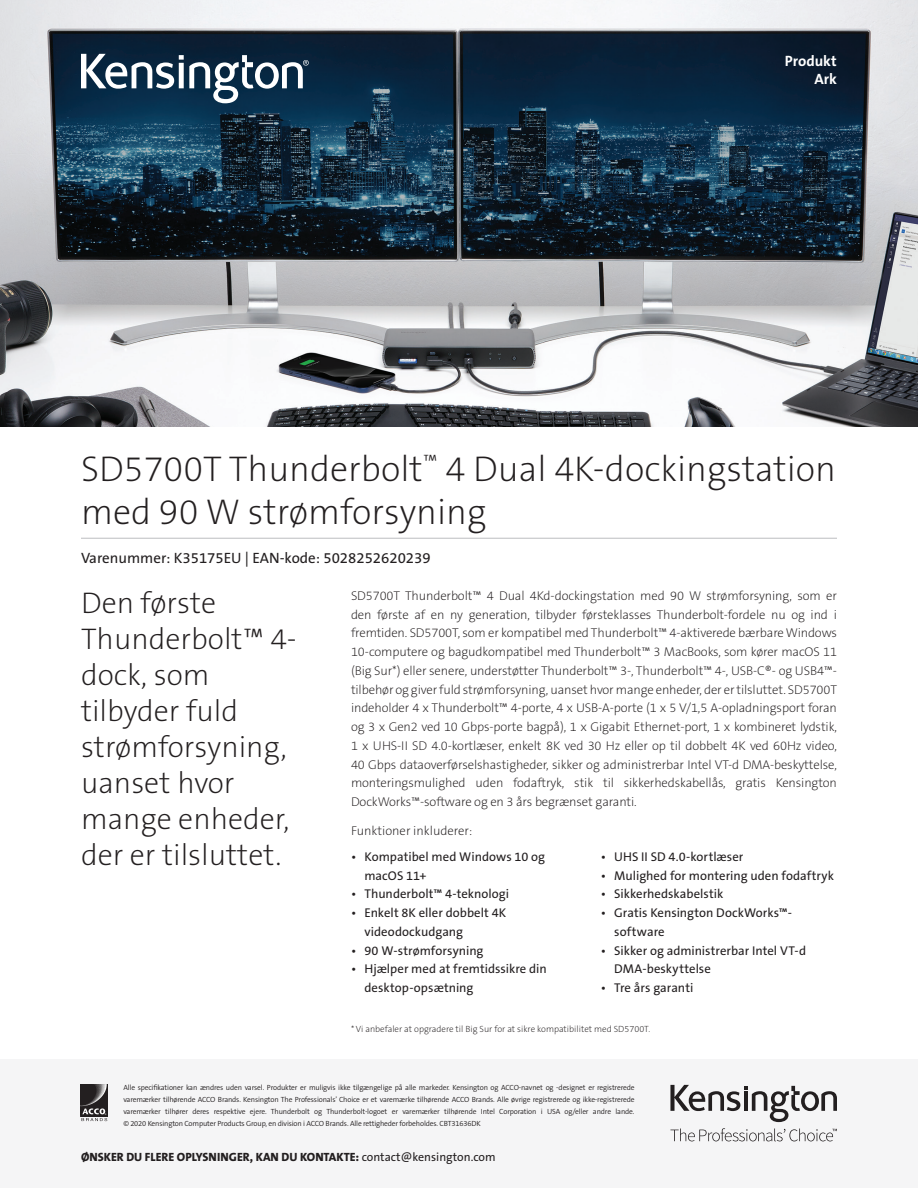
<style>
.page{position:relative;width:918px;height:1188px;background:#fff}
.page>*{position:absolute;margin:0;border:0;box-sizing:border-box;transform-origin:0 0}
.Main_Header{font:36px/43.2px "The Sans KENSINGTON2 XL";color:#231f20}
.Body{font:30px/36px "The Sans KENSINGTON2 XL";color:#231f20}
.Part_No__UPC{font:15px "The Sans KENSINGTON5 Rg";color:#231f20}
.Part_No__UPC-2{font:15px "The Sans KENSINGTON7 Bd";color:#fff}
.Body-2{font:12.75px/18.8px "The Sans KENSINGTON2 XL";letter-spacing:-.01em;color:#231f20;text-align:justify}
.t1{font:12.75px/18.8px "The Sans KENSINGTON5 Rg";color:#231f20}
.t2{font:12px "The Sans KENSINGTON8 XB";color:#231f20}
.Body-3{font:9px "The Sans KENSINGTON2 XL";color:#231f20}
.t3{font:7.5px/12px "The Sans KENSINGTON4 SL";letter-spacing:-.02em;color:#231f20;text-align:justify}
.s1{font-family:"The Sans KENSINGTON5 Rg"}
</style>
<div class="page">
<img style="left:0;top:0;width:918px;height:427px">
<hr style="left:81px;top:538px;width:756px;height:1px;background:#bcbdc0">
<svg style="left:81px;top:54px;width:228px;height:49px"></svg>
<div style="left:0;top:1060px;width:918px;height:128px;background:#f5f5f6"></div>
<img style="left:81px;top:1085px;width:27px;height:32px">
<svg style="left:81px;top:1108px;width:26px;height:13px"></svg>
<svg style="left:670px;top:1085px;width:167px;height:37px"></svg>
<svg style="left:670px;top:1128px;width:167px;height:13px"></svg>
<p class="Part_No__UPC-2" style="left:785px;top:53px;width:53px">Produkt</p>
<p class="Part_No__UPC-2" style="left:814px;top:71px;width:24px">Ark</p>
<p class="Main_Header" style="left:81px;top:448px;width:757px">SD5700T Thunderbolt<sup>™</sup> 4 Dual 4K-dockingstation med 90 W strømforsyning</p>
<p class="Part_No__UPC" style="left:81px;top:549px;width:351px">Varenummer: K35175EU | EAN-kode: 5028252620239</p>
<p class="Body" style="left:81px;top:585px;width:217px">Den første<br>Thunderbolt™ 4- dock, som tilbyder fuld strømforsyning, uanset hvor mange enheder, der er tilsluttet.</p>
<p class="Body-2" style="left:351px;top:587px;width:488px">SD5700T Thunderbolt™ 4 Dual 4Kd-dockingstation med 90 W strømforsyning, som er den første af en ny generation, tilbyder førsteklasses Thunderbolt-fordele nu og ind i fremtiden. SD5700T, som er kompatibel med Thunderbolt™ 4-aktiverede bærbare Windows 10-computere og bagudkompatibel med Thunderbolt™ 3 MacBooks, som kører macOS 11 (Big Sur*) eller senere, understøtter Thunderbolt™ 3-, Thunderbolt™ 4-, USB-C®- og USB4™- tilbehør og giver fuld strømforsyning, uanset hvor mange enheder, der er tilsluttet. SD5700T indeholder 4 x Thunderbolt™ 4-porte, 4 x USB-A-porte (1 x 5 V/1,5 A-opladningsport foran og 3 x Gen2 ved 10 Gbps-porte bagpå), 1 x Gigabit Ethernet-port, 1 x kombineret lydstik, 1 x UHS-II SD 4.0-kortlæser, enkelt 8K ved 30 Hz eller op til dobbelt 4K ved 60Hz video, 40 Gbps dataoverførselshastigheder, sikker og administrerbar Intel VT-d DMA-beskyttelse, monteringsmulighed uden fodaftryk, stik til sikkerhedskabellås, gratis Kensington DockWorks™-software og en 3 års begrænset garanti.</p>
<p class="Body-2" style="left:351px;top:822px;width:123px">Funktioner inkluderer:</p>
<p class="t1" style="left:364px;top:848px;width:182px;text-indent:-14px">• Kompatibel med Windows 10 og macOS 11+</p>
<p class="t1" style="left:351px;top:885px;width:160px">• Thunderbolt™ 4-teknologi</p>
<p class="t1" style="left:364px;top:904px;width:143px;text-indent:-14px">• Enkelt 8K eller dobbelt 4K videodockudgang</p>
<p class="t1" style="left:351px;top:941px;width:134px">• 90 W-strømforsyning</p>
<p class="t1" style="left:364px;top:960px;width:184px;text-indent:-14px">• Hjælper med at fremtidssikre din desktop-opsætning</p>
<p class="t1" style="left:601px;top:848px;width:144px">• UHS II SD 4.0-kortlæser</p>
<p class="t1" style="left:601px;top:866px;width:235px">• Mulighed for montering uden fodaftryk</p>
<p class="t1" style="left:601px;top:885px;width:124px">• Sikkerhedskabelstik</p>
<p class="t1" style="left:614px;top:904px;width:179px;text-indent:-14px">• Gratis Kensington DockWorks™- software</p>
<p class="t1" style="left:614px;top:941px;width:193px;text-indent:-14px">• Sikker og administrerbar Intel VT-d<br>DMA-beskyttelse</p>
<p class="t1" style="left:601px;top:979px;width:94px">• Tre års garanti</p>
<p class="Body-3" style="left:351px;top:1024px;width:301px">* Vi anbefaler at opgradere til Big Sur for at sikre kompatibilitet med SD5700T.</p>
<p class="t3" style="left:123px;top:1082px;width:513px">Alle specifikationer kan ændres uden varsel. Produkter er muligvis ikke tilgængelige på alle markeder. Kensington og ACCO-navnet og -designet er registrerede varemærker tilhørende ACCO Brands. Kensington The Professionals’ Choice er et varemærke tilhørende ACCO Brands. Alle øvrige registrerede og ikke-registrerede varemærker tilhører deres respektive ejere. Thunderbolt og Thunderbolt-logoet er varemærker tilhørende Intel Corporation i USA og/eller andre lande. © 2020 Kensington Computer Products Group, en division i ACCO Brands. Alle rettigheder forbeholdes. CBT31636DK</p>
<p class="t2" style="left:81px;top:1150px;width:416px">ØNSKER DU FLERE OPLYSNINGER, KAN DU KONTAKTE: <span class="s1">contact@kensington.com</span></p>
</div>
